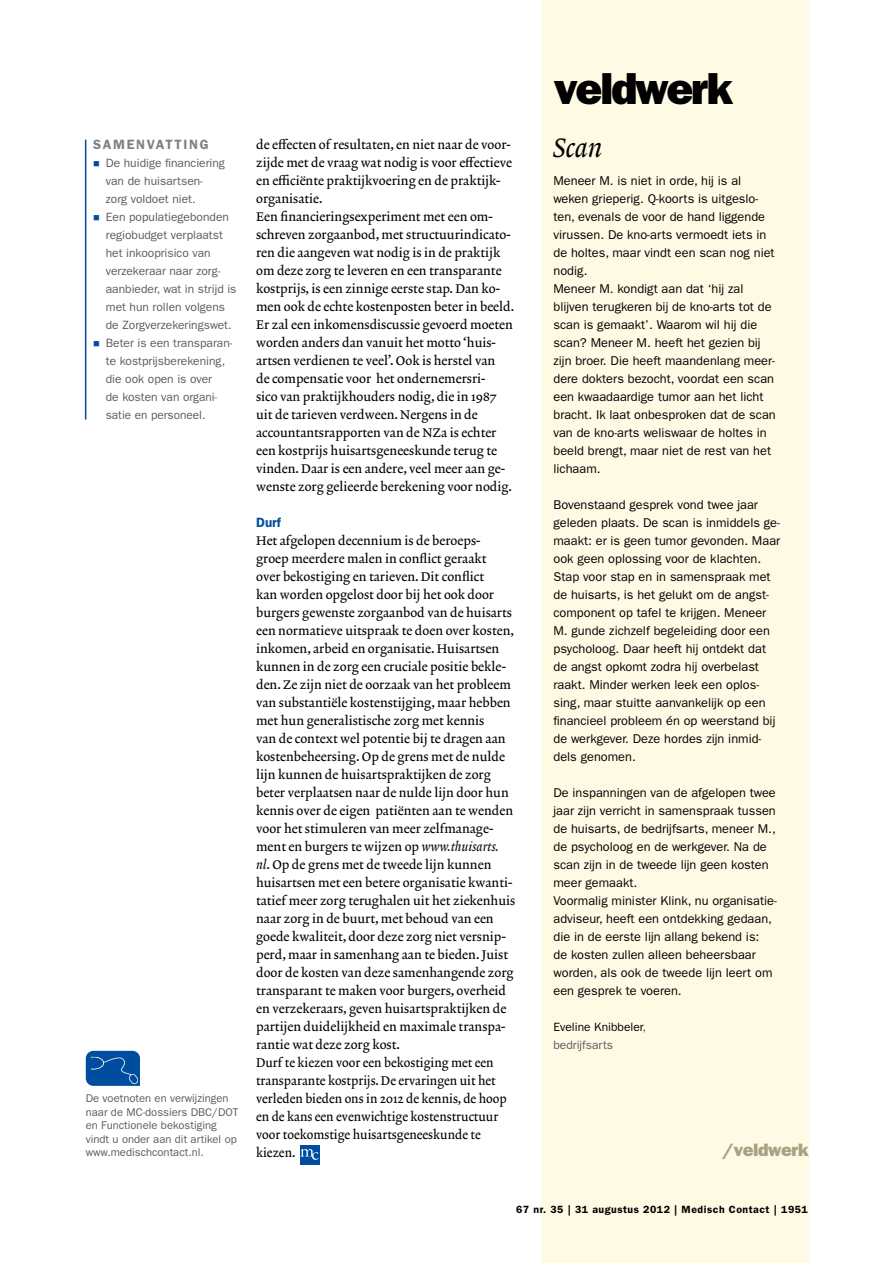
<style>
.page{position:relative;width:893px;height:1263px;background:#fff}
.page>*{position:absolute;margin:0;border:0;box-sizing:border-box;transform-origin:0 0}
.t1{font:45px "ITC Franklin Gothic Std Hvy";letter-spacing:-.05em;color:#000}
.t2{font:27px "Lexicon No 2 Italic A";color:#000}
.t3{font:18px "ITC Franklin Gothic Std Hvy";letter-spacing:-.025em;color:#aaa184}
.t4{font:600 13.5px "ITC Franklin Gothic Std";letter-spacing:.14em;color:#818084}
.t5{font:600 13.5px "ITC Franklin Gothic Std";color:#004d9f}
.t6{font:12.75px/18px "Lexicon No 2 Roman A";color:#000}
.t7{font:12.75px/18px "ITC Franklin Gothic Std";color:#000}
.t8{font:12px/18px "ITC Franklin Gothic Std";color:#5c5b60}
.t9{font:12px/18px "ITC Franklin Gothic Std";color:#000}
.t10{font:11.25px/13.5px "ITC Franklin Gothic Std";color:#5c5b60}
.t11{font:600 10.5px "ITC Franklin Gothic Std";letter-spacing:.05em;color:#000}
.s1{color:#004d9f}
.s2{font-family:"Lexicon No 2 Italic A"}
.s3{color:#5c5b60}
</style>
<div class="page">
<hr style="left:85px;top:140px;width:1px;height:279px;background:#004d9f">
<div style="left:86px;top:1051px;width:54px;height:35px;background:#004d9f;border-radius:7px"></div>
<svg style="left:90px;top:1056px;width:48px;height:28px"></svg>
<div style="left:300px;top:1145px;width:19px;height:19px;background:#004d9f"></div>
<svg style="left:300px;top:1149px;width:19px;height:11px"></svg>
<div style="left:541px;top:0;width:268px;height:1263px;background:#fffae4"></div>
<p class="t4" style="left:93px;top:136px;width:117px">Samenvatting</p>
<p class="t8" style="left:106px;top:154px;width:121px;text-indent:-13px"><span class="s1">■</span> De huidige financiering van de huisartsen&shy;zorg voldoet niet.</p>
<p class="t8" style="left:106px;top:208px;width:132px;text-indent:-13px"><span class="s1">■</span> Een populatiegebonden regiobudget verplaatst het inkooprisico van verzekeraar naar zorg&shy;aanbieder, wat in strijd is met hun rollen volgens de Zorgverzekeringswet.</p>
<p class="t8" style="left:106px;top:334px;width:128px;text-indent:-13px"><span class="s1">■</span> Beter is een transparan&shy;te kostprijsberekening, die ook open is over<br>de kosten van organi&shy;satie en personeel.</p>
<p class="t10" style="left:86px;top:1092px;width:154px">De voetnoten en verwijzingen naar de MC-dossiers DBC/DOT en Functionele bekostiging vindt u onder aan dit artikel op www.medischcontact.nl.</p>
<p class="t6" style="left:256px;top:136px;width:260px">de effecten of resultaten, en niet naar de voor&shy;zijde met de vraag wat nodig is voor effectieve en efficiënte praktijkvoering en de praktijk&shy;organisatie.<br>Een financieringsexperiment met een om&shy;schreven zorgaanbod, met structuurindicato&shy;ren die aangeven wat nodig is in de praktijk om deze zorg te leveren en een transparante kostprijs, is een zinnige eerste stap. Dan ko&shy;men ook de echte kostenposten beter in beeld.<br>Er zal een inkomensdiscussie gevoerd moeten worden anders dan vanuit het motto ‘huis&shy;artsen verdienen te veel’. Ook is herstel van<br>de compensatie voor het ondernemersri-<br>sico van praktijkhouders nodig, die in 1987 uit de tarieven verdween. Nergens in de accountantsrapporten van de NZa is echter een kostprijs huisartsgeneeskunde terug te vinden. Daar is een andere, veel meer aan ge&shy;wenste zorg gelieerde berekening voor nodig.</p>
<p class="t5" style="left:256px;top:514px;width:26px">Durf</p>
<p class="t6" style="left:256px;top:532px;width:261px">Het afgelopen decennium is de beroeps&shy;groep meerdere malen in conflict geraakt<br>over bekostiging en tarieven. Dit conflict<br>kan worden opgelost door bij het ook door burgers gewenste zorgaanbod van de huisarts een normatieve uitspraak te doen over kosten, inkomen, arbeid en organisatie. Huisartsen kunnen in de zorg een cruciale positie bekle&shy;den. Ze zijn niet de oorzaak van het probleem van substantiële kostenstijging, maar hebben met hun generalistische zorg met kennis<br>van de context wel potentie bij te dragen aan kostenbeheersing. Op de grens met de nulde lijn kunnen de huisartspraktijken de zorg beter verplaatsen naar de nulde lijn door hun kennis over de eigen patiënten aan te wenden voor het stimuleren van meer zelfmanage&shy;ment en burgers te wijzen op <span class="s2">www.thuisarts. nl</span>. Op de grens met de tweede lijn kunnen huisartsen met een betere organisatie kwanti&shy;tatief meer zorg terughalen uit het ziekenhuis naar zorg in de buurt, met behoud van een goede kwaliteit, door deze zorg niet versnip&shy;perd, maar in samenhang aan te bieden. Juist door de kosten van deze samenhangende zorg transparant te maken voor burgers, overheid en verzekeraars, geven huisartspraktijken de partijen duidelijkheid en maximale transpa&shy;rantie wat deze zorg kost.<br>Durf te kiezen voor een bekostiging met een transparante kostprijs. De ervaringen uit het verleden bieden ons in 2012 de kennis, de hoop en de kans een evenwichtige kostenstructuur voor toekomstige huisartsgeneeskunde te kiezen.</p>
<h1 class="t1" style="left:553px;top:62px;width:181px">veldwerk</h1>
<h2 class="t2" style="left:553px;top:132px;width:50px">Scan</h2>
<p class="t7" style="left:553px;top:171px;width:224px">Meneer M. is niet in orde, hij is al weken grieperig. Q-koorts is uitgeslo&shy;ten, evenals de voor de hand liggende virussen. De kno-arts vermoedt iets in de holtes, maar vindt een scan nog niet nodig.<br>Meneer M. kondigt aan dat ‘hij zal blijven terugkeren bij de kno-arts tot de scan is gemaakt’. Waarom wil hij die scan? Meneer M. heeft het gezien bij zijn broer. Die heeft maandenlang meer&shy;dere dokters bezocht, voordat een scan een kwaadaardige tumor aan het licht bracht. Ik laat onbesproken dat de scan van de kno-arts weliswaar de holtes in beeld brengt, maar niet de rest van het lichaam.</p>
<p class="t7" style="left:553px;top:495px;width:228px">Bovenstaand gesprek vond twee jaar geleden plaats. De scan is inmiddels ge&shy;maakt: er is geen tumor gevonden. Maar ook geen oplossing voor de klachten.<br>Stap voor stap en in samenspraak met de huisarts, is het gelukt om de angst&shy;component op tafel te krijgen. Meneer M. gunde zichzelf begeleiding door een psycholoog. Daar heeft hij ontdekt dat de angst opkomt zodra hij overbelast raakt. Minder werken leek een oplos&shy;sing, maar stuitte aanvankelijk op een financieel probleem én op weerstand bij de werkgever. Deze hordes zijn inmid&shy;dels genomen.</p>
<p class="t7" style="left:553px;top:783px;width:225px">De inspanningen van de afgelopen twee jaar zijn verricht in samenspraak tussen de huisarts, de bedrijfsarts, meneer M., de psycholoog en de werkgever. Na de scan zijn in de tweede lijn geen kosten meer gemaakt.<br>Voormalig minister Klink, nu organisatie&shy;adviseur, heeft een ontdekking gedaan, die in de eerste lijn allang bekend is:<br>de kosten zullen alleen beheersbaar worden, als ook de tweede lijn leert om een gesprek te voeren.</p>
<p class="t9" style="left:553px;top:1018px;width:94px">Eveline Knibbeler<span class="s3">, bedrijfsarts</span></p>
<h3 class="t3" style="left:723px;top:1139px;width:87px">/veldwerk</h3>
<p class="t11" style="left:516px;top:1203px;width:293px">67 nr. 35 | 31 augustus 2012 | Medisch Contact | 1951</p>
</div>
